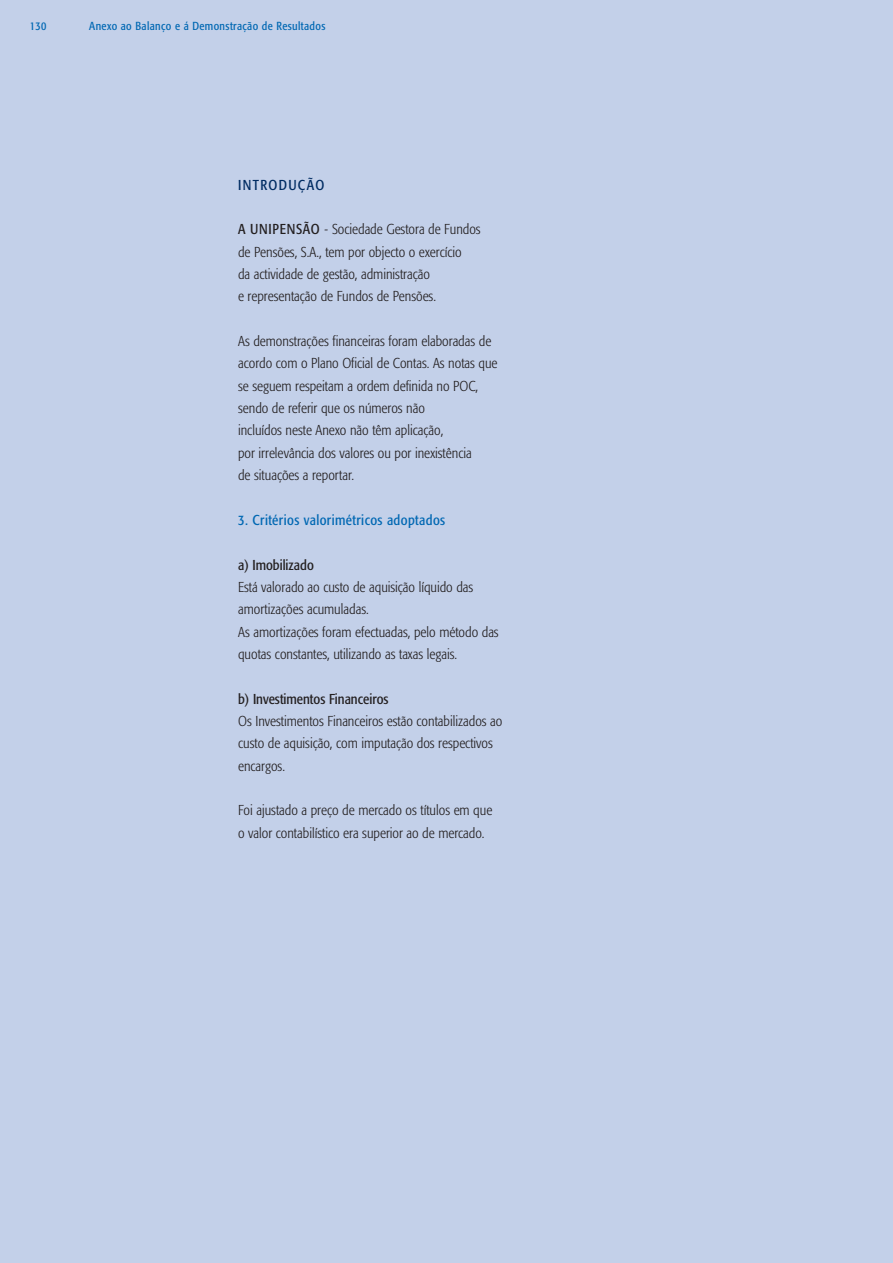
<style>
.page{position:relative;width:893px;height:1263px;background:#c3d0e9}
.page>*{position:absolute;margin:0;border:0;box-sizing:border-box;transform-origin:0 0}
.t1{font:300 condensed 14.25px/22.4px "Formata";color:#231f20}
.t2{font:condensed 14.25px "Formata";letter-spacing:.025em;color:#0168b3}
.t3{font:condensed 14.25px "Formata";letter-spacing:.09em;color:#002c62}
.t4{font:condensed 11.55px "Formata";letter-spacing:.03em;color:#0168b3}
.s1{font-weight:400}
</style>
<div class="page">
<p class="t4" style="left:30px;top:21px;width:18px">130</p>
<p class="t4" style="left:89px;top:21px;width:238px">Anexo ao Balanço e á Demonstração de Resultados</p>
<p class="t3" style="left:238px;top:178px;width:88px">INTRODUÇÃO</p>
<p class="t1" style="left:238px;top:219px;width:244px"><span class="s1">A UNIPENSÃO</span> - Sociedade Gestora de Fundos de Pensões, S.A., tem por objecto o exercício<br>da actividade de gestão, administração<br>e representação de Fundos de Pensões.</p>
<p class="t1" style="left:238px;top:331px;width:261px">As demonstrações financeiras foram elaboradas de acordo com o Plano Oficial de Contas. As notas que se seguem respeitam a ordem definida no POC, sendo de referir que os números não<br>incluídos neste Anexo não têm aplicação,<br>por irrelevância dos valores ou por inexistência<br>de situações a reportar.</p>
<p class="t2" style="left:238px;top:514px;width:209px">3. Critérios valorimétricos adoptados</p>
<p class="t1" style="left:238px;top:554px;width:262px"><span class="s1">a) Imobilizado<br></span>Está valorado ao custo de aquisição líquido das amortizações acumuladas.<br>As amortizações foram efectuadas, pelo método das quotas constantes, utilizando as taxas legais.</p>
<p class="t1" style="left:238px;top:689px;width:266px"><span class="s1">b) Investimentos Financeiros<br></span>Os Investimentos Financeiros estão contabilizados ao custo de aquisição, com imputação dos respectivos encargos.</p>
<p class="t1" style="left:238px;top:800px;width:256px">Foi ajustado a preço de mercado os títulos em que o valor contabilístico era superior ao de mercado.</p>
</div>
